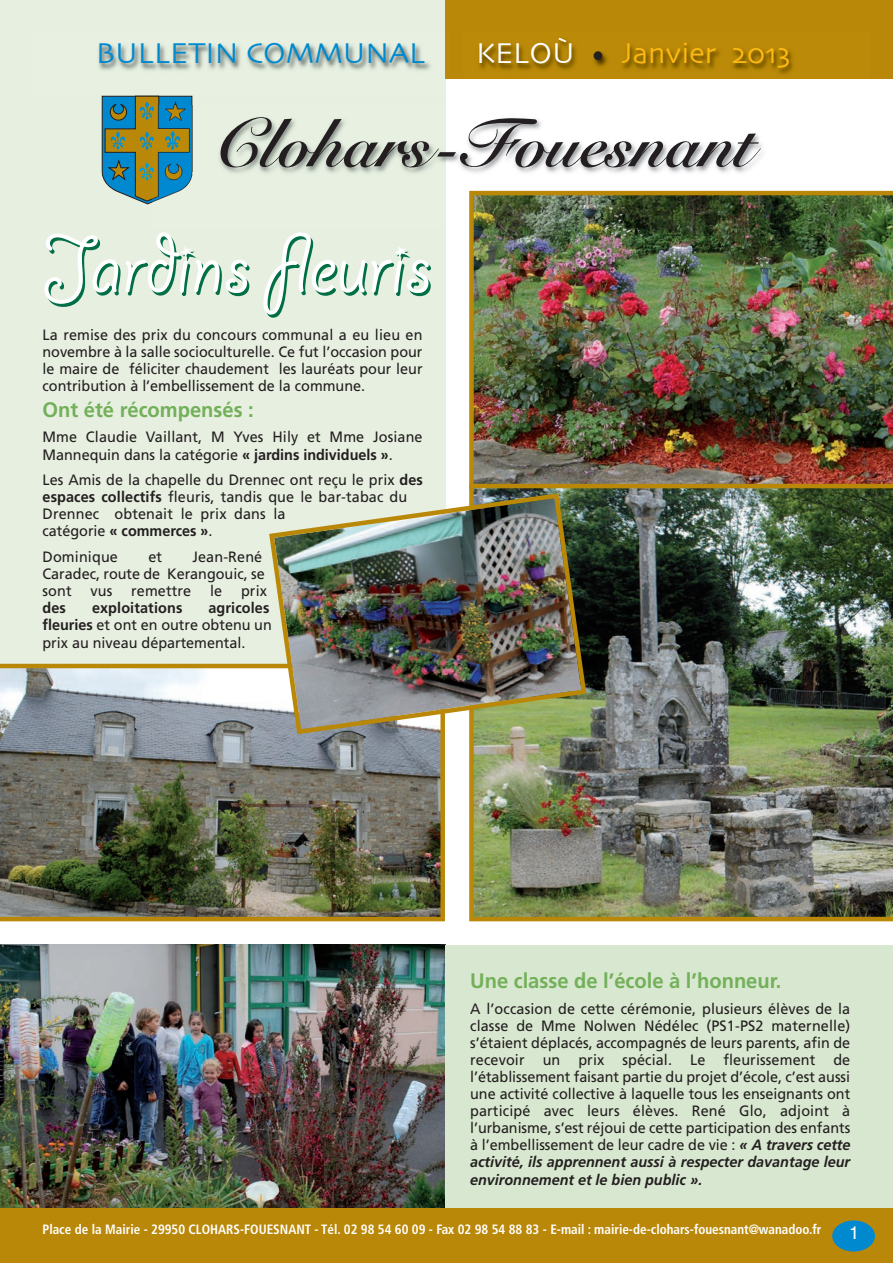
<style>
.page{position:relative;width:893px;height:1263px;background:#fff}
.page>*{position:absolute;margin:0;border:0;box-sizing:border-box;transform-origin:0 0}
.t1{font:93.75px "Giddyup Std";color:#016f45}
.t2{font:68.1px "Snell Roundhand Bold Script";color:#231f20}
.t3{font:30px "Skia";color:#fcb814}
.t4{font:30px "Skia";color:#0089cf}
.t5{font:700 21px "Frutiger";color:#73b05a;scale:.96 1}
.t6{font:18px "Helvetica";color:#fff}
.t7{font:15px/17.1px "Frutiger";color:#231f20;scale:.96 1}
.t8{font:700 15px "Frutiger";letter-spacing:.01em;color:#231f20;scale:.96 1}
.t9{font:700 condensed 13.5px "Frutiger";color:#fff}
.s1{color:#fff}
.s2{color:#231f20}
.s3{font-weight:700}
.s4{font-weight:700;font-style:italic}
</style>
<div class="page">
<img style="left:0;top:945px;width:445px;height:264px">
<div style="left:445px;top:945px;width:448px;height:318px;background:#d8e7cf"></div>
<div style="left:0;top:0;width:445px;height:666px;background:#e7efe0"></div>
<div style="left:445px;top:0;width:448px;height:78px;background:#ba8808"></div>
<img style="left:463px;top:39px;width:407px;height:40px">
<img style="left:98px;top:44px;width:351px;height:50px">
<img style="left:445px;top:44px;width:4px;height:34px">
<svg style="left:102px;top:95px;width:90px;height:109px;background:#5f8873"></svg>
<img style="left:153px;top:106px;width:669px;height:123px">
<div style="left:0;top:1209px;width:893px;height:54px;background:#ba8808"></div>
<div style="left:832px;top:1220px;width:43px;height:31px;background:#0089cf;border-radius:50%"></div>
<img style="left:469px;top:191px;width:424px;height:293px">
<img style="left:0;top:664px;width:445px;height:257px">
<img style="left:469px;top:484px;width:424px;height:437px">
<img style="left:267px;top:491px;width:322px;height:246px">
<h3 class="t4" style="left:96px;top:40px;width:331px">BULLETIN COMMUNAL</h3>
<h3 class="t3" style="left:476px;top:40px;width:316px"><span class="s1">KELOU`</span> <span class="s2">•</span> Janvier 2013</h3>
<h2 class="t2" style="left:216px;top:103px;width:539px">Clohars-Fouesnant</h2>
<h1 class="t1" style="left:45px;top:208px;width:391px">Jardins fleuris</h1>
<p class="t7" style="left:43px;top:326px;width:397px;text-align:justify">La remise des prix du concours communal a eu lieu en novembre à la salle socioculturelle. Ce fut l’occasion pour le maire de féliciter chaudement les lauréats pour leur contribution à l’embellissement de la commune.</p>
<h3 class="t5" style="left:43px;top:397px;width:222px">Ont été récompensés :</h3>
<p class="t7" style="left:43px;top:428px;width:397px">Mme Claudie Vaillant, M Yves Hily et Mme Josiane<br>Mannequin dans la catégorie <span class="s3">« jardins individuels »</span>.</p>
<p class="t7" style="left:43px;top:471px;width:398px">Les Amis de la chapelle du Drennec ont reçu le prix <span class="s3">des espaces collectifs</span> fleuris, tandis que le bar-tabac du Drennec obtenait le prix dans la<br>catégorie <span class="s3">« commerces »</span>.</p>
<p class="t7" style="left:43px;top:548px;width:80px">Dominique</p>
<p class="t7" style="left:148px;top:548px;width:16px">et</p>
<p class="t7" style="left:43px;top:548px;width:233px;text-indent:150px">Jean-René<br>Caradec, route de Kerangouic, se sont</p>
<p class="t7" style="left:91px;top:582px;width:24px">vus</p>
<p class="t7" style="left:131px;top:582px;width:64px">remettre</p>
<p class="t7" style="left:210px;top:582px;width:14px">le</p>
<p class="t7" style="left:241px;top:582px;width:29px">prix</p>
<p class="t7" style="left:43px;top:599px;width:240px;text-indent:166px"><span class="s3">agricoles fleuries</span> et ont en outre obtenu un prix au niveau départemental.</p>
<p class="t8" style="left:43px;top:599px;width:26px">des</p>
<p class="t8" style="left:92px;top:599px;width:96px">exploitations</p>
<h3 class="t5" style="left:470px;top:968px;width:326px">Une classe de l’école à l’honneur.</h3>
<p class="t7" style="left:470px;top:999px;width:398px;text-align:justify">A l’occasion de cette cérémonie, plusieurs élèves de la classe de Mme Nolwen Nédélec (PS1-PS2 maternelle) s’étaient déplacés, accompagnés de leurs parents, afin de recevoir un prix spécial. Le fleurissement de l’établissement faisant partie du projet d’école, c’est aussi une activité collective à laquelle tous les enseignants ont participé avec leurs élèves. René Glo, adjoint à l’urbanisme, s’est réjoui de cette participation des enfants à l’embellissement de leur cadre de vie : <span class="s4">« A travers cette activité, ils apprennent aussi à respecter davantage leur environnement et le bien public ».</span></p>
<p class="t9" style="left:43px;top:1221px;width:780px">Place de la Mairie - 29950 CLOHARS-FOUESNANT - Tél. 02 98 54 60 09 - Fax 02 98 54 88 83 - E-mail : mairie-de-clohars-fouesnant@wanadoo.fr</p>
<p class="t6" style="left:849px;top:1222px;width:12px">1</p>
</div>
